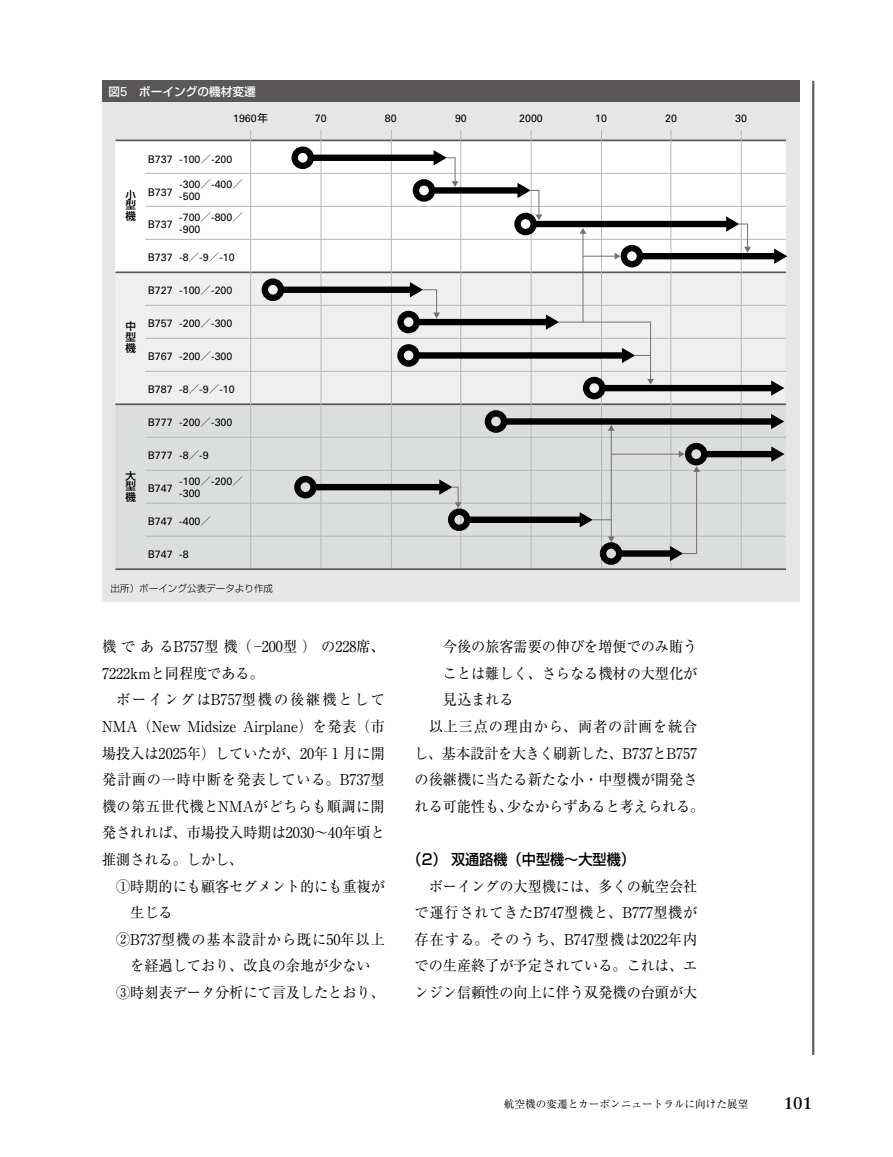
<style>
.page{position:relative;width:893px;height:1157px;background:#fff}
.page>*{position:absolute;margin:0;border:0;box-sizing:border-box;transform-origin:0 0}
.t1{font:700 16.95px "Sabon LT Std";color:#000}
.t2{font:14.85px/26.5px "Ryumin Pr 6 N";color:#000;text-align:justify;scale:.95 1}
.t3{font:14.85px "Ryumin Pr 6 N";letter-spacing:.07em;color:#000;scale:.95 1}
.t4{font:14.85px "Ryumin Pr 6 N";letter-spacing:.065em;color:#000;scale:.95 1}
.t5{font:500 14.85px "Shin Go Pr 6 N";color:#000;scale:.95 1}
.t6{font:500 11.7px "Shin Go Pr 6 N";color:#fff}
.t7{font:10.65px/12.8px "Univers LT Std";color:#000}
.t8{font:10.65px "Ryumin Pr 6 N";color:#000}
.t9{font:500 10.65px/10.6px "Shin Go Pr 6 N";color:#000;text-align:justify}
.t10{font:300 9.6px "Shin Go Pr 6 N";color:#000}
.s1{font-family:"Univers LT Std";font-weight:400;font-size:12.9px}
.s2{font-family:"Shin Go Pr 6 N"}
</style>
<div class="page">
<hr style="left:812px;top:81px;width:2px;height:973px;background:#595757">
<div style="left:102px;top:81px;width:697px;height:21px;background:#595757"></div>
<div style="left:102px;top:102px;width:697px;height:500px;background:#e6e6e6"></div>
<div style="left:115px;top:140px;width:671px;height:132px;background:#fff"></div>
<div style="left:116px;top:273px;width:670px;height:130px;background:#efefef"></div>
<div style="left:115px;top:405px;width:671px;height:163px;background:#dcdddd"></div>
<hr style="left:145px;top:173px;width:641px;height:1px;background:#b5b6b6">
<hr style="left:145px;top:206px;width:641px;height:1px;background:#b5b6b6">
<hr style="left:145px;top:239px;width:641px;height:1px;background:#b5b6b6">
<hr style="left:115px;top:271px;width:671px;height:2px;background:#595757">
<hr style="left:145px;top:305px;width:641px;height:1px;background:#b5b6b6">
<hr style="left:145px;top:338px;width:641px;height:1px;background:#b5b6b6">
<hr style="left:145px;top:371px;width:641px;height:1px;background:#b5b6b6">
<hr style="left:115px;top:403px;width:671px;height:2px;background:#595757">
<hr style="left:145px;top:437px;width:641px;height:1px;background:#b5b6b6">
<hr style="left:145px;top:470px;width:641px;height:1px;background:#b5b6b6">
<hr style="left:145px;top:503px;width:641px;height:1px;background:#b5b6b6">
<hr style="left:145px;top:536px;width:641px;height:1px;background:#b5b6b6">
<hr style="left:115px;top:139px;width:671px;height:2px;background:#595757">
<hr style="left:115px;top:568px;width:671px;height:2px;background:#595757">
<hr style="left:321px;top:130px;width:1px;height:438px;background:#b5b6b6">
<hr style="left:391px;top:130px;width:1px;height:438px;background:#b5b6b6">
<hr style="left:460px;top:130px;width:1px;height:438px;background:#b5b6b6">
<hr style="left:531px;top:130px;width:1px;height:438px;background:#b5b6b6">
<hr style="left:601px;top:130px;width:1px;height:438px;background:#b5b6b6">
<hr style="left:670px;top:130px;width:1px;height:438px;background:#b5b6b6">
<hr style="left:741px;top:130px;width:1px;height:438px;background:#b5b6b6">
<hr style="left:250px;top:130px;width:1px;height:438px;background:#b5b6b6">
<div style="left:291px;top:146px;width:23px;height:23px;border:6px solid #000;border-radius:50%"></div>
<div style="left:311px;top:155px;width:125px;height:6px;background:#000"></div>
<div style="left:413px;top:179px;width:22px;height:23px;border:6px solid #000;border-radius:50%"></div>
<div style="left:432px;top:187px;width:88px;height:7px;background:#000"></div>
<div style="left:514px;top:213px;width:23px;height:22px;border:6px solid #000;border-radius:50%"></div>
<div style="left:534px;top:221px;width:194px;height:6px;background:#000"></div>
<div style="left:621px;top:245px;width:22px;height:22px;border:6px solid #000;border-radius:50%"></div>
<div style="left:640px;top:253px;width:136px;height:6px;background:#000"></div>
<svg style="left:774px;top:248px;width:13px;height:16px"></svg>
<div style="left:262px;top:278px;width:22px;height:23px;border:6px solid #000;border-radius:50%"></div>
<div style="left:281px;top:286px;width:131px;height:7px;background:#000"></div>
<div style="left:397px;top:311px;width:23px;height:22px;border:6px solid #000;border-radius:50%"></div>
<div style="left:417px;top:319px;width:131px;height:6px;background:#000"></div>
<div style="left:397px;top:344px;width:23px;height:23px;border:6px solid #000;border-radius:50%"></div>
<div style="left:417px;top:352px;width:207px;height:7px;background:#000"></div>
<div style="left:583px;top:377px;width:22px;height:22px;border:6px solid #000;border-radius:50%"></div>
<div style="left:602px;top:385px;width:171px;height:6px;background:#000"></div>
<svg style="left:771px;top:380px;width:13px;height:16px"></svg>
<div style="left:485px;top:410px;width:22px;height:23px;border:6px solid #000;border-radius:50%"></div>
<div style="left:504px;top:418px;width:269px;height:7px;background:#000"></div>
<svg style="left:771px;top:414px;width:13px;height:15px"></svg>
<div style="left:685px;top:443px;width:22px;height:22px;border:6px solid #000;border-radius:50%"></div>
<div style="left:704px;top:451px;width:69px;height:6px;background:#000"></div>
<svg style="left:771px;top:446px;width:13px;height:16px"></svg>
<div style="left:294px;top:476px;width:23px;height:22px;border:6px solid #000;border-radius:50%"></div>
<div style="left:314px;top:484px;width:127px;height:6px;background:#000"></div>
<div style="left:448px;top:508px;width:22px;height:23px;border:6px solid #000;border-radius:50%"></div>
<div style="left:467px;top:516px;width:115px;height:7px;background:#000"></div>
<div style="left:600px;top:542px;width:22px;height:23px;border:6px solid #000;border-radius:50%"></div>
<div style="left:619px;top:550px;width:53px;height:7px;background:#000"></div>
<svg style="left:434px;top:150px;width:24px;height:37px"></svg>
<svg style="left:517px;top:183px;width:25px;height:37px"></svg>
<svg style="left:726px;top:216px;width:25px;height:37px"></svg>
<svg style="left:410px;top:282px;width:30px;height:36px"></svg>
<svg style="left:439px;top:479px;width:22px;height:29px"></svg>
<svg style="left:580px;top:512px;width:35px;height:30px"></svg>
<hr style="left:611px;top:430px;width:1px;height:90px;background:#727171">
<svg style="left:608px;top:425px;width:7px;height:6px"></svg>
<hr style="left:583px;top:256px;width:33px;height:1px;background:#727171">
<svg style="left:615px;top:253px;width:5px;height:6px"></svg>
<svg style="left:670px;top:466px;width:30px;height:95px"></svg>
<hr style="left:583px;top:233px;width:1px;height:89px;background:#727171">
<svg style="left:580px;top:228px;width:6px;height:6px"></svg>
<svg style="left:546px;top:314px;width:108px;height:71px"></svg>
<hr style="left:611px;top:454px;width:69px;height:1px;background:#727171">
<svg style="left:679px;top:451px;width:6px;height:6px"></svg>
<p class="t6" style="left:108px;top:82px;width:149px">図<span class="s1">5</span>　ボーイングの機材変遷</p>
<p class="t9" style="left:125px;top:189px;width:12px">小型機</p>
<p class="t7" style="left:233px;top:111px;width:37px">1960<span class="s2">年</span></p>
<p class="t7" style="left:315px;top:111px;width:13px">70</p>
<p class="t7" style="left:385px;top:111px;width:13px">80</p>
<p class="t7" style="left:455px;top:111px;width:13px">90</p>
<p class="t7" style="left:519px;top:111px;width:25px">2000</p>
<p class="t7" style="left:595px;top:111px;width:13px">10</p>
<p class="t7" style="left:665px;top:111px;width:13px">20</p>
<p class="t7" style="left:735px;top:111px;width:13px">30</p>
<p class="t7" style="left:148px;top:152px;width:86px">B737 -100<span class="s2">／</span>-200</p>
<p class="t7" style="left:179px;top:178px;width:65px">-300<span class="s2">／</span>-400<span class="s2">／</span>-500</p>
<p class="t7" style="left:148px;top:185px;width:26px">B737</p>
<p class="t7" style="left:179px;top:210px;width:65px">-700<span class="s2">／</span>-800<span class="s2">／</span>-900</p>
<p class="t7" style="left:148px;top:218px;width:26px">B737</p>
<p class="t7" style="left:148px;top:251px;width:88px">B737 -8<span class="s2">／</span>-9<span class="s2">／</span>-10</p>
<p class="t7" style="left:148px;top:284px;width:86px">B727 -100<span class="s2">／</span>-200</p>
<p class="t7" style="left:148px;top:317px;width:86px">B757 -200<span class="s2">／</span>-300</p>
<p class="t7" style="left:148px;top:350px;width:86px">B767 -200<span class="s2">／</span>-300</p>
<p class="t7" style="left:148px;top:383px;width:88px">B787 -8<span class="s2">／</span>-9<span class="s2">／</span>-10</p>
<p class="t7" style="left:148px;top:416px;width:86px">B777 -200<span class="s2">／</span>-300</p>
<p class="t7" style="left:148px;top:449px;width:62px">B777 -8<span class="s2">／</span>-9</p>
<p class="t7" style="left:179px;top:474px;width:65px">-100<span class="s2">／</span>-200<span class="s2">／</span>-300</p>
<p class="t9" style="left:125px;top:320px;width:12px">中型機</p>
<p class="t9" style="left:125px;top:470px;width:12px">大型機</p>
<p class="t7" style="left:148px;top:482px;width:26px">B747</p>
<p class="t7" style="left:148px;top:515px;width:65px">B747 -400<span class="s2">／</span></p>
<p class="t7" style="left:148px;top:548px;width:42px">B747 -8</p>
<p class="t10" style="left:111px;top:580px;width:164px">出所）ボーイング公表データより作成</p>
<p class="t2" style="left:102px;top:632px;width:299px">機であるB757型機（ ─200型）の228席、<br>7222kmと同程度である。</p>
<p class="t2" style="left:102px;top:685px;width:299px;text-indent:14px">ボーイングはB757型機の後継機としてNMA（New Midsize Airplane）を発表（市場投入は2025年）していたが、20年 1 月に開発計画の一時中断を発表している。B737型機の第五世代機とNMAがどちらも順調に開発されれば、市場投入時期は2030〜40年頃と推測される。しかし、</p>
<p class="t2" style="left:116px;top:872px;width:284px">①時期的にも顧客セグメント的にも重複が</p>
<p class="t2" style="left:130px;top:898px;width:46px">生じる</p>
<p class="t3" style="left:116px;top:927px;width:284px">②B737型機の基本設計から既に50年以上</p>
<p class="t2" style="left:130px;top:951px;width:254px">を経過しており、改良の余地が少ない</p>
<p class="t2" style="left:116px;top:978px;width:284px">③時刻表データ分析にて言及したとおり、</p>
<p class="t2" style="left:443px;top:632px;width:269px">今後の旅客需要の伸びを増便でのみ賄う</p>
<p class="t2" style="left:443px;top:659px;width:269px">ことは難しく、さらなる機材の大型化が</p>
<p class="t2" style="left:443px;top:686px;width:76px">見込まれる</p>
<p class="t4" style="left:429px;top:715px;width:284px">以上三点の理由から、両者の計画を統合</p>
<p class="t2" style="left:414px;top:739px;width:299px">し、基本設計を大きく刷新した、B737とB757</p>
<p class="t2" style="left:415px;top:765px;width:299px">の後継機に当たる新たな小・中型機が開発さ</p>
<p class="t2" style="left:415px;top:792px;width:307px">れる可能性も、少なからずあると考えられる。</p>
<p class="t5" style="left:407px;top:847px;width:241px">（2） 双通路機（中型機〜大型機）</p>
<p class="t2" style="left:415px;top:872px;width:299px;text-indent:14px">ボーイングの大型機には、多くの航空会社で運行されてきたB747型機と、B777型機が存在する。そのうち、B747型機は2022年内での生産終了が予定されている。これは、エンジン信頼性の向上に伴う双発機の台頭が大</p>
<p class="t8" style="left:504px;top:1095px;width:246px">航空機の変遷とカーボンニュートラルに向けた展望</p>
<p class="t1" style="left:784px;top:1093px;width:30px">101</p>
</div>
